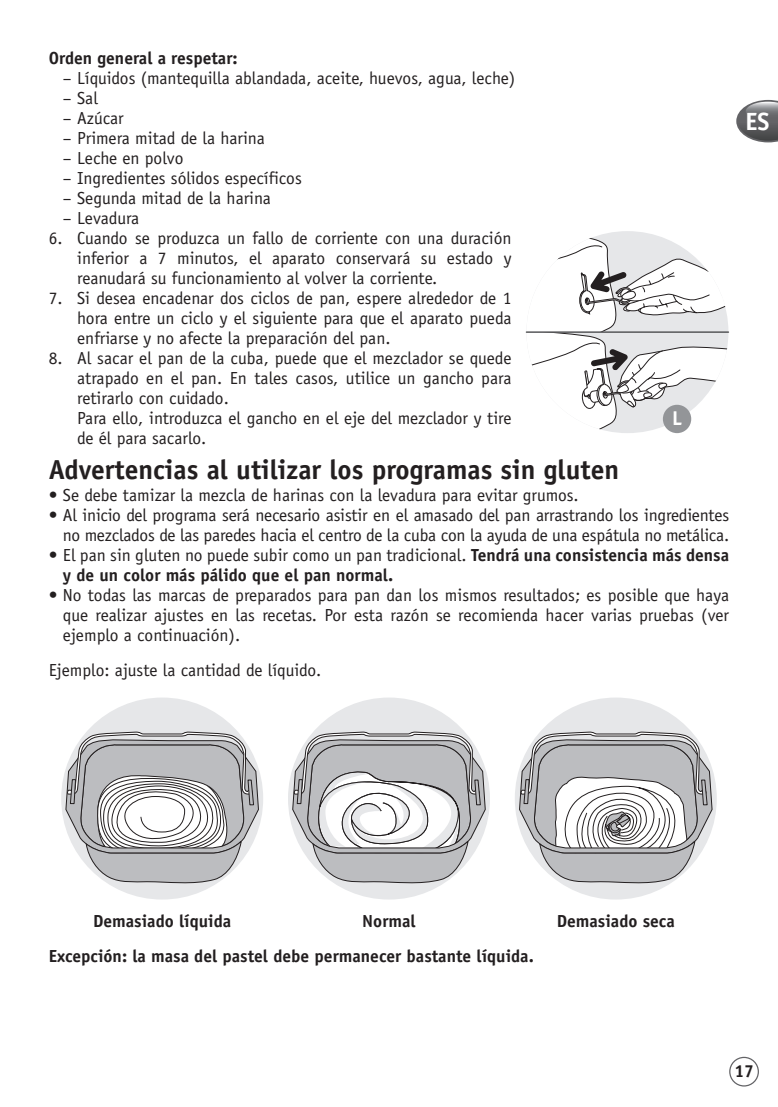
<style>
.page{position:relative;width:778px;height:1107px;background:#fff}
.page>*{position:absolute;margin:0;border:0;box-sizing:border-box;transform-origin:0 0}
.t1{font:700 27.5px "Officina Sans";color:#231f20}
.t2{font:700 25px "Officina Sans";color:#fff}
.t3{font:700 20px "Officina Sans";color:#fff}
.t4{font:17.5px/20px "Officina Sans";color:#231f20;text-align:justify}
.t5{font:700 17.5px/20px "Officina Sans";color:#231f20}
.s1{font-weight:400}
</style>
<div class="page">
<div style="left:729px;top:1057px;width:30px;height:29px;border:1px solid #636366;border-radius:50%"></div>
<svg style="left:736px;top:100px;width:42px;height:42px"></svg>
<div style="left:61px;top:697px;width:202px;height:202px;background:#e6e7e9;border-radius:50%"></div>
<svg style="left:65px;top:731px;width:194px;height:154px"></svg>
<div style="left:288px;top:697px;width:202px;height:202px;background:#e6e7e9;border-radius:50%"></div>
<svg style="left:292px;top:731px;width:194px;height:154px"></svg>
<div style="left:515px;top:697px;width:202px;height:202px;background:#e6e7e9;border-radius:50%"></div>
<svg style="left:519px;top:731px;width:194px;height:154px"></svg>
<svg style="left:531px;top:231px;width:197px;height:202px"></svg>
<hr style="left:526px;top:331px;width:202px;height:2px;background:#57585a">
<div style="left:663px;top:405px;width:28px;height:28px;background:#939598;border-radius:50%"></div>
<p class="t5" style="left:49px;top:48px;width:190px">Orden general a respetar:</p>
<p class="t4" style="left:63px;top:68px;width:454px">– Líquidos (mantequilla ablandada, aceite, huevos, agua, leche)</p>
<p class="t4" style="left:63px;top:88px;width:36px">– Sal</p>
<p class="t4" style="left:63px;top:108px;width:62px">– Azúcar</p>
<p class="t4" style="left:63px;top:128px;width:203px">– Primera mitad de la harina</p>
<p class="t4" style="left:63px;top:148px;width:122px">– Leche en polvo</p>
<p class="t4" style="left:63px;top:168px;width:240px">– Ingredientes sólidos específicos</p>
<p class="t4" style="left:63px;top:188px;width:210px">– Segunda mitad de la harina</p>
<p class="t4" style="left:63px;top:208px;width:78px">– Levadura</p>
<p class="t4" style="left:77px;top:228px;width:436px;text-indent:-28px">6. Cuando se produzca un fallo de corriente con una duración inferior a 7 minutos, el aparato conservará su estado y reanudará su funcionamiento al volver la corriente.</p>
<p class="t4" style="left:77px;top:288px;width:436px;text-indent:-28px">7. Si desea encadenar dos ciclos de pan, espere alrededor de 1 hora entre un ciclo y el siguiente para que el aparato pueda enfriarse y no afecte la preparación del pan.</p>
<p class="t4" style="left:77px;top:348px;width:436px;text-align:left;text-indent:-28px">8. Al sacar el pan de la cuba, puede que el mezclador se quede atrapado en el pan. En tales casos, utilice un gancho para retirarlo con cuidado.<br>Para ello, introduzca el gancho en el eje del mezclador y tire de él para sacarlo.</p>
<h1 class="t1" style="left:49px;top:453px;width:572px">Advertencias al utilizar los programas sin gluten</h1>
<p class="t4" style="left:49px;top:485px;width:531px">• Se debe tamizar la mezcla de harinas con la levadura para evitar grumos.</p>
<p class="t4" style="left:49px;top:505px;width:682px;text-align:right">• Al inicio del programa será necesario asistir en el amasado del pan arrastrando los ingredientes no mezclados de las paredes hacia el centro de la cuba con la ayuda de una espátula no metálica.</p>
<p class="t5" style="left:63px;top:545px;width:668px;text-indent:-14px"><span class="s1">• El pan sin gluten no puede subir como un pan tradicional.</span> Tendrá una consistencia más densa y de un color más pálido que el pan normal.</p>
<p class="t4" style="left:63px;top:585px;width:668px;text-indent:-14px">• No todas las marcas de preparados para pan dan los mismos resultados; es posible que haya que realizar ajustes en las recetas. Por esta razón se recomienda hacer varias pruebas (ver ejemplo a continuación).</p>
<p class="t3" style="left:672px;top:406px;width:11px">L</p>
<p class="t4" style="left:49px;top:660px;width:274px">Ejemplo: ajuste la cantidad de líquido.</p>
<h2 class="t2" style="left:745px;top:106px;width:26px">ES</h2>
<p class="t5" style="left:93px;top:911px;width:140px">Demasiado líquida</p>
<p class="t5" style="left:362px;top:911px;width:55px">Normal</p>
<p class="t5" style="left:557px;top:911px;width:119px">Demasiado seca</p>
<p class="t5" style="left:49px;top:946px;width:487px">Excepción: la masa del pastel debe permanecer bastante líquida.</p>
<p class="t5" style="left:734px;top:1061px;width:21px">17</p>
</div>
